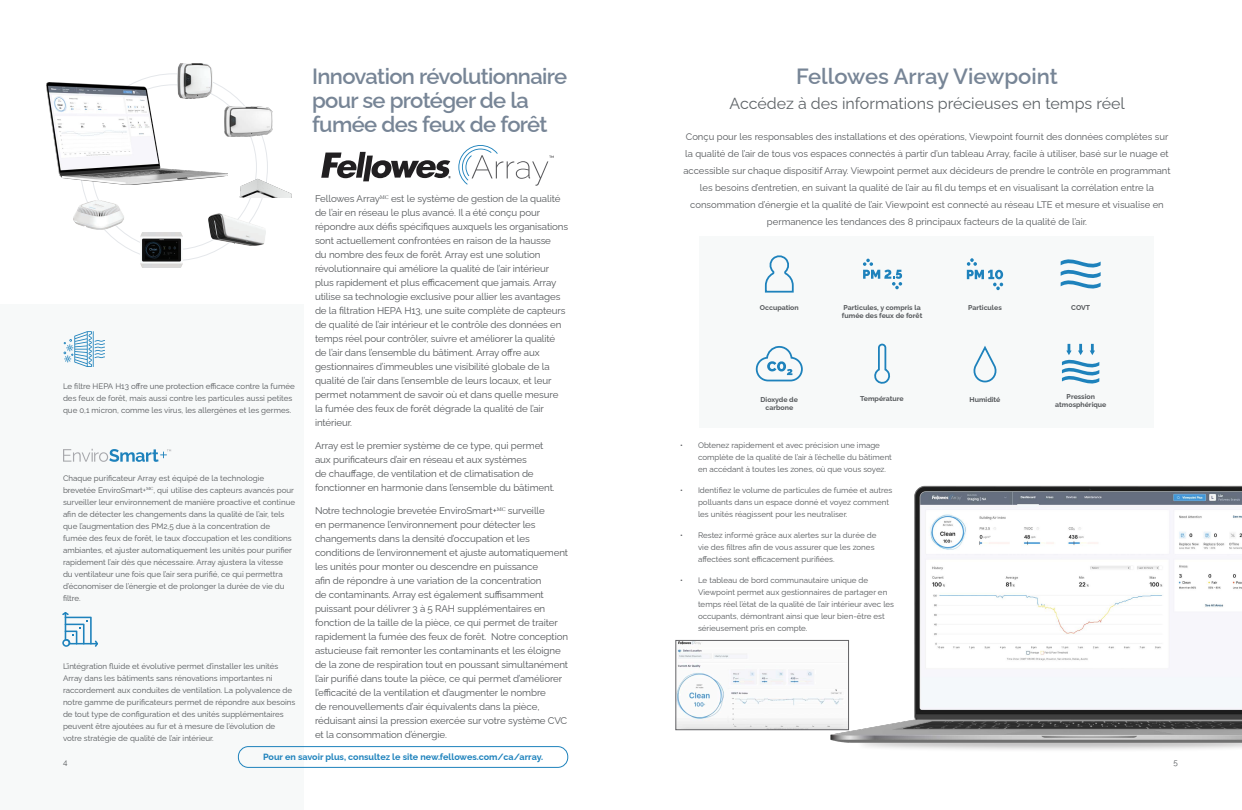
<style>
.page{position:relative;width:1242px;height:810px;background:#fff}
.page>*{position:absolute;margin:0;border:0;box-sizing:border-box;transform-origin:0 0}
.t1{font:600 22px/24px "Raleway";letter-spacing:-.03em;color:#778596}
.t2{font:600 22px "Raleway";color:#778596}
.t3{font:16px "Raleway";color:#5e6367}
.t4{font:9.8px/14px "Raleway";letter-spacing:-.01em;color:#54575a}
.t5{font:9.5px/17px "Raleway";color:#54575a;text-align:center}
.t6{font:700 9px "Raleway";color:#1e82bc}
.t7{font:8px/12px "Raleway";color:#54575a}
.t8{font:700 7px/8px "Raleway";color:#54575a;text-align:center}
</style>
<div class="page">
<div style="left:0;top:304px;width:304px;height:506px;background:#f7f9f9"></div>
<svg style="left:321px;top:152px;width:130px;height:29px"></svg>
<svg style="left:458px;top:145px;width:96px;height:41px"></svg>
<img style="left:678px;top:642px;width:143px;height:86px">
<div style="left:676px;top:640px;width:173px;height:90px;border:1px solid #636366"></div>
<div style="left:856px;top:734px;width:386px;height:18px;background:#231f20;opacity:.3"></div>
<img style="left:821px;top:485px;width:421px;height:261px">
<div style="left:700px;top:236px;width:454px;height:192px;background:#f7f9f9"></div>
<svg style="left:764px;top:255px;width:30px;height:38px"></svg>
<svg style="left:863px;top:259px;width:39px;height:30px"></svg>
<svg style="left:756px;top:346px;width:47px;height:36px"></svg>
<svg style="left:1061px;top:259px;width:40px;height:30px"></svg>
<svg style="left:1062px;top:344px;width:37px;height:40px"></svg>
<svg style="left:973px;top:346px;width:24px;height:37px"></svg>
<svg style="left:874px;top:343px;width:16px;height:41px"></svg>
<svg style="left:967px;top:258px;width:36px;height:32px"></svg>
<svg style="left:62px;top:612px;width:36px;height:35px"></svg>
<svg style="left:63px;top:449px;width:108px;height:13px"></svg>
<svg style="left:64px;top:331px;width:41px;height:36px"></svg>
<img style="left:47px;top:83px;width:180px;height:101px">
<img style="left:177px;top:63px;width:36px;height:35px">
<img style="left:224px;top:107px;width:48px;height:30px">
<img style="left:239px;top:162px;width:53px;height:35px">
<img style="left:208px;top:214px;width:58px;height:31px">
<img style="left:140px;top:232px;width:42px;height:35px">
<img style="left:74px;top:201px;width:50px;height:29px">
<div style="left:238px;top:746px;width:330px;height:22px;border:1px solid #1e82bc;border-radius:10px"></div>
<p class="t1" style="left:312px;top:62px;width:257px">Innovation révolutionnaire pour se protéger de la fumée des feux de forêt</p>
<p class="t7" style="left:63px;top:379px;width:233px">Le filtre HEPA H13 offre une protection efficace contre la fumée des feux de forêt, mais aussi contre les particules aussi petites que 0,1 micron, comme les virus, les allergènes et les germes.</p>
<p class="t7" style="left:63px;top:471px;width:234px">Chaque purificateur Array est équipé de la technologie brevetée EnviroSmart+<sup>MC</sup>, qui utilise des capteurs avancés pour surveiller leur environnement de manière proactive et continue afin de détecter les changements dans la qualité de l’air, tels que l’augmentation des PM2,5 due à la concentration de fumée des feux de forêt, le taux d’occupation et les conditions ambiantes, et ajuster automatiquement les unités pour purifier rapidement l’air dès que nécessaire. Array ajustera la vitesse<br>du ventilateur une fois que l’air sera purifié, ce qui permettra d’économiser de l’énergie et de prolonger la durée de vie du filtre.</p>
<p class="t7" style="left:63px;top:659px;width:234px">L’intégration fluide et évolutive permet d’installer les unités Array dans les bâtiments sans rénovations importantes ni raccordement aux conduites de ventilation. La polyvalence de notre gamme de purificateurs permet de répondre aux besoins de tout type de configuration et des unités supplémentaires peuvent être ajoutées au fur et à mesure de l’évolution de votre stratégie de qualité de l’air intérieur.</p>
<p class="t4" style="left:315px;top:190px;width:255px">Fellowes Array<sup>MC</sup> est le système de gestion de la qualité de l’air en réseau le plus avancé. Il a été conçu pour répondre aux défis spécifiques auxquels les organisations sont actuellement confrontées en raison de la hausse<br>du nombre des feux de forêt. Array est une solution révolutionnaire qui améliore la qualité de l’air intérieur plus rapidement et plus efficacement que jamais. Array utilise sa technologie exclusive pour allier les avantages de la filtration HEPA H13, une suite complète de capteurs de qualité de l’air intérieur et le contrôle des données en temps réel pour contrôler, suivre et améliorer la qualité de l’air dans l’ensemble du bâtiment. Array offre aux gestionnaires d’immeubles une visibilité globale de la qualité de l’air dans l’ensemble de leurs locaux, et leur permet notamment de savoir où et dans quelle mesure la fumée des feux de forêt dégrade la qualité de l’air intérieur.</p>
<p class="t4" style="left:315px;top:437px;width:241px">Array est le premier système de ce type, qui permet aux purificateurs d’air en réseau et aux systèmes<br>de chauffage, de ventilation et de climatisation de fonctionner en harmonie dans l’ensemble du bâtiment.</p>
<p class="t4" style="left:315px;top:502px;width:255px">Notre technologie brevetée EnviroSmart+<sup>MC</sup> surveille<br>en permanence l’environnement pour détecter les changements dans la densité d’occupation et les conditions de l’environnement et ajuste automatiquement les unités pour monter ou descendre en puissance<br>afin de répondre à une variation de la concentration<br>de contaminants. Array est également suffisamment puissant pour délivrer 3 à 5 RAH supplémentaires en fonction de la taille de la pièce, ce qui permet de traiter rapidement la fumée des feux de forêt. Notre conception astucieuse fait remonter les contaminants et les éloigne de la zone de respiration tout en poussant simultanément l’air purifié dans toute la pièce, ce qui permet d’améliorer l’efficacité de la ventilation et d’augmenter le nombre<br>de renouvellements d’air équivalents dans la pièce, réduisant ainsi la pression exercée sur votre système CVC et la consommation d’énergie.</p>
<p class="t7" style="left:63px;top:755px;width:6px">4</p>
<p class="t6" style="left:263px;top:749px;width:282px">Pour en savoir plus, consultez le site new.fellowes.com/ca/array.</p>
<p class="t2" style="left:796px;top:58px;width:263px">Fellowes Array Viewpoint</p>
<p class="t3" style="left:730px;top:90px;width:397px">Accédez à des informations précieuses en temps réel</p>
<p class="t5" style="left:683px;top:127px;width:489px">Conçu pour les responsables des installations et des opérations, Viewpoint fournit des données complètes sur la qualité de l’air de tous vos espaces connectés à partir d’un tableau Array, facile à utiliser, basé sur le nuage et accessible sur chaque dispositif Array. Viewpoint permet aux décideurs de prendre le contrôle en programmant les besoins d’entretien, en suivant la qualité de l’air au fil du temps et en visualisant la corrélation entre la consommation d’énergie et la qualité de l’air. Viewpoint est connecté au réseau LTE et mesure et visualise en permanence les tendances des 8 principaux facteurs de la qualité de l’air.</p>
<p class="t8" style="left:760px;top:302px;width:40px">Occupation</p>
<p class="t8" style="left:842px;top:302px;width:82px;text-align:left">Particules, y compris la fumée des feux de forêt</p>
<p class="t8" style="left:968px;top:302px;width:35px">Particules</p>
<p class="t8" style="left:1071px;top:302px;width:20px">COVT</p>
<p class="t8" style="left:761px;top:395px;width:39px">Dioxyde de carbone</p>
<p class="t8" style="left:860px;top:394px;width:45px">Température</p>
<p class="t8" style="left:970px;top:395px;width:32px">Humidité</p>
<p class="t8" style="left:1055px;top:392px;width:53px">Pression atmosphérique</p>
<p class="t7" style="left:698px;top:438px;width:195px;text-indent:-18px">• Obtenez rapidement et avec précision une image complète de la qualité de l’air à l’échelle du bâtiment en accédant à toutes les zones, où que vous soyez.</p>
<p class="t7" style="left:698px;top:483px;width:196px;text-indent:-18px">• Identifiez le volume de particules de fumée et autres polluants dans un espace donné et voyez comment les unités réagissent pour les neutraliser.</p>
<p class="t7" style="left:698px;top:528px;width:180px;text-indent:-18px">• Restez informé grâce aux alertes sur la durée de vie des filtres afin de vous assurer que les zones affectées sont efficacement purifiées.</p>
<p class="t7" style="left:698px;top:573px;width:198px;text-indent:-18px">• Le tableau de bord communautaire unique de Viewpoint permet aux gestionnaires de partager en temps réel l’état de la qualité de l’air intérieur avec les occupants, démontrant ainsi que leur bien-être est sérieusement pris en compte.</p>
<p class="t7" style="left:1174px;top:755px;width:6px">5</p>
</div>
